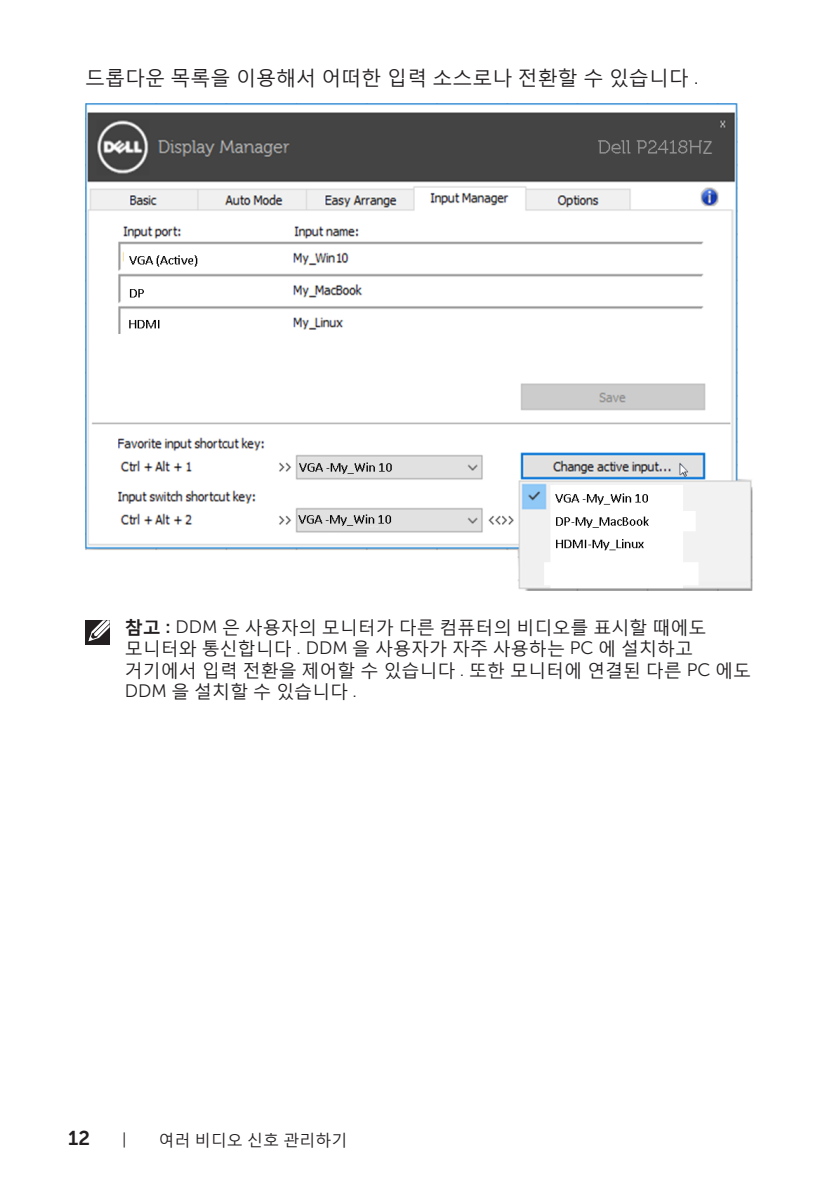
<style>
.page{position:relative;width:840px;height:1191px;background:#fff}
.page>*{position:absolute;margin:0;border:0;box-sizing:border-box;transform-origin:0 0}
.t1{font:20px "Malgun Gothic";color:#231f20}
.t2{font:20px "Museo Sans For Dell 700";color:#231f20}
.t3{font:18.2px "Arial Narrow";color:#959595}
.text{font:18px/21.6px "Malgun Gothic";color:#231f20}
.t4{font:16px "Malgun Gothic";color:#231f20}
.t5{font:16px "Museo Sans For Dell 300";color:#231f20}
.s1{font-family:"Museo Sans For Dell 300"}
.s2{font-weight:700}
.s3{font-family:"Museo Sans For Dell 700"}
</style>
<div class="page">
<img style="left:85px;top:103px;width:668px;height:487px">
<div style="left:701px;top:138px;width:14px;height:17px;background:#444"></div>
<div style="left:85px;top:620px;width:24px;height:24px;background:#231f20"></div>
<svg style="left:88px;top:620px;width:22px;height:22px"></svg>
<p class="t1" style="left:85px;top:65px;width:614px">드롭다운 목록을 이용해서 어떠한 입력 소스로나 전환할 수 있습니다 <span class="s1">.</span></p>
<p class="t3" style="left:702px;top:134px;width:11px">Z</p>
<p class="text" style="left:125px;top:615px;width:627px"><span class="s2">참고</span> <span class="s3">:</span> <span class="s1">DDM</span> 은 사용자의 모니터가 다른 컴퓨터의 비디오를 표시할 때에도 모니터와 통신합니다 <span class="s1">. DDM</span> 을 사용자가 자주 사용하는 <span class="s1">PC</span> 에 설치하고 거기에서 입력 전환을 제어할 수 있습니다 <span class="s1">.</span> 또한 모니터에 연결된 다른 <span class="s1">PC</span> 에도<br><span class="s1">DDM</span> 을 설치할 수 있습니다 <span class="s1">.</span></p>
<p class="t2" style="left:68px;top:1126px;width:23px">12</p>
<p class="t5" style="left:122px;top:1130px;width:6px">|</p>
<p class="t4" style="left:158px;top:1129px;width:190px">여러 비디오 신호 관리하기</p>
</div>
